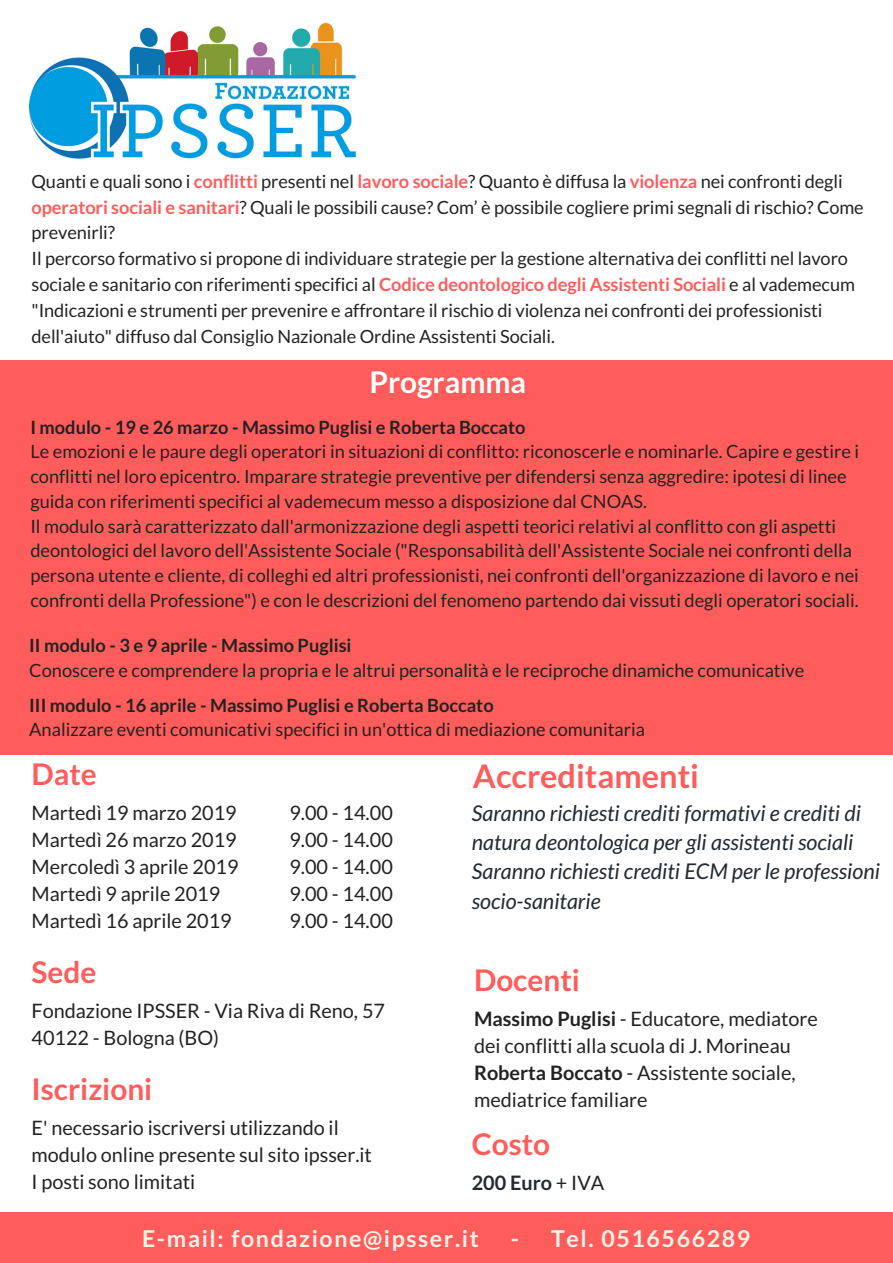
<style>
.page{position:relative;width:893px;height:1263px;background:#fff}
.page>*{position:absolute;margin:0;border:0;box-sizing:border-box;transform-origin:0 0}
.t1{font:700 32.55px "Lato";color:#ff5c5c}
.t2{font:700 29.85px "Lato";color:#ff5c5c}
.t3{font:700 29.85px "Lato";color:#fff}
.t4{font:700 23.25px "Lato";letter-spacing:.07em;color:#fff3e8}
.t5{font:italic 21.6px/29.2px "Lato";color:#212a33}
.t6{font:19.8px/27px "Lato";color:#222}
.t7{font:700 19.8px "Lato";color:#212a33}
.t8{font:18.3px/24.8px "Lato";color:#222}
.t9{font:700 18.3px "Lato";color:#222}
.t10{font:18.15px/26px "Lato";letter-spacing:-.005em;color:#222}
.s1{font-weight:700;color:#ff5c5c}
.s2{font-weight:700}
.s3{font-weight:400;color:#222}
</style>
<div class="page">
<img style="left:29px;top:22px;width:327px;height:137px">
<div style="left:0;top:1213px;width:893px;height:50px;background:#ff5c5c"></div>
<div style="left:0;top:360px;width:893px;height:394px;background:#ff5c5c"></div>
<p class="t10" style="left:32px;top:168px;width:834px">Quanti e quali sono i <span class="s1">conflitti</span> presenti nel <span class="s1">lavoro sociale</span>? Quanto è diffusa la <span class="s1">violenza</span> nei confronti degli <span class="s1">operatori sociali e sanitari</span>? Quali le possibili cause? Com’ è possibile cogliere primi segnali di rischio? Come prevenirli?<br>Il percorso formativo si propone di individuare strategie per la gestione alternativa dei conflitti nel lavoro sociale e sanitario con riferimenti specifici al <span class="s1">Codice deontologico degli Assistenti Sociali</span> e al vademecum "Indicazioni e strumenti per prevenire e affrontare il rischio di violenza nei confronti dei professionisti dell'aiuto" diffuso dal Consiglio Nazionale Ordine Assistenti Sociali.</p>
<h2 class="t3" style="left:369px;top:363px;width:158px">Programma</h2>
<p class="t9" style="left:30px;top:415px;width:497px">I modulo - 19 e 26 marzo - Massimo Puglisi e Roberta Boccato</p>
<p class="t8" style="left:30px;top:439px;width:830px">Le emozioni e le paure degli operatori in situazioni di conflitto: riconoscerle e nominarle. Capire e gestire i conflitti nel loro epicentro. Imparare strategie preventive per difendersi senza aggredire: ipotesi di linee guida con riferimenti specifici al vademecum messo a disposizione dal CNOAS.<br>Il modulo sarà caratterizzato dall'armonizzazione degli aspetti teorici relativi al conflitto con gli aspetti deontologici del lavoro dell'Assistente Sociale ("Responsabilità dell'Assistente Sociale nei confronti della persona utente e cliente, di colleghi ed altri professionisti, nei confronti dell'organizzazione di lavoro e nei confronti della Professione") e con le descrizioni del fenomeno partendo dai vissuti degli operatori sociali.</p>
<p class="t9" style="left:29px;top:634px;width:324px">II modulo - 3 e 9 aprile - Massimo Puglisi</p>
<p class="t8" style="left:29px;top:657px;width:776px">Conoscere e comprendere la propria e le altrui personalità e le reciproche dinamiche comunicative</p>
<p class="t9" style="left:29px;top:694px;width:466px">III modulo - 16 aprile - Massimo Puglisi e Roberta Boccato</p>
<p class="t8" style="left:29px;top:717px;width:617px">Analizzare eventi comunicativi specifici in un'ottica di mediazione comunitaria</p>
<h2 class="t2" style="left:32px;top:755px;width:67px">Date</h2>
<p class="t6" style="left:32px;top:799px;width:209px">Martedì 19 marzo 2019<br>Martedì 26 marzo 2019<br>Mercoledì 3 aprile 2019<br>Martedì 9 aprile 2019<br>Martedì 16 aprile 2019</p>
<p class="t6" style="left:289px;top:799px;width:105px;text-align:justify">9.00 - 14.00<br>9.00 - 14.00<br>9.00 - 14.00<br>9.00 - 14.00<br>9.00 - 14.00</p>
<h2 class="t2" style="left:32px;top:953px;width:66px">Sede</h2>
<p class="t6" style="left:32px;top:997px;width:355px">Fondazione IPSSER - Via Riva di Reno, 57<br>40122 - Bologna (BO)</p>
<h1 class="t1" style="left:473px;top:756px;width:228px">Accreditamenti</h1>
<p class="t5" style="left:472px;top:798px;width:410px">Saranno richiesti crediti formativi e crediti di natura deontologica per gli assistenti sociali Saranno richiesti crediti ECM per le professioni socio-sanitarie</p>
<h2 class="t2" style="left:474px;top:961px;width:107px">Docenti</h2>
<p class="t6" style="left:474px;top:1005px;width:345px"><span class="s2">Massimo Puglisi</span> - Educatore, mediatore dei conflitti alla scuola di J. Morineau <span class="s2">Roberta Boccato</span> - Assistente sociale, mediatrice familiare</p>
<h2 class="t2" style="left:32px;top:1071px;width:122px">Iscrizioni</h2>
<p class="t6" style="left:32px;top:1114px;width:342px">E' necessario iscriversi utilizzando il modulo online presente sul sito ipsser.it<br>I posti sono limitati</p>
<h2 class="t2" style="left:472px;top:1126px;width:80px">Costo</h2>
<p class="t7" style="left:472px;top:1171px;width:134px">200 Euro <span class="s3">+ IVA</span></p>
<p class="t4" style="left:142px;top:1223px;width:338px">E-mail: fondazione@ipsser.it</p>
<p class="t4" style="left:511px;top:1223px;width:241px">- Tel. 0516566289</p>
</div>
